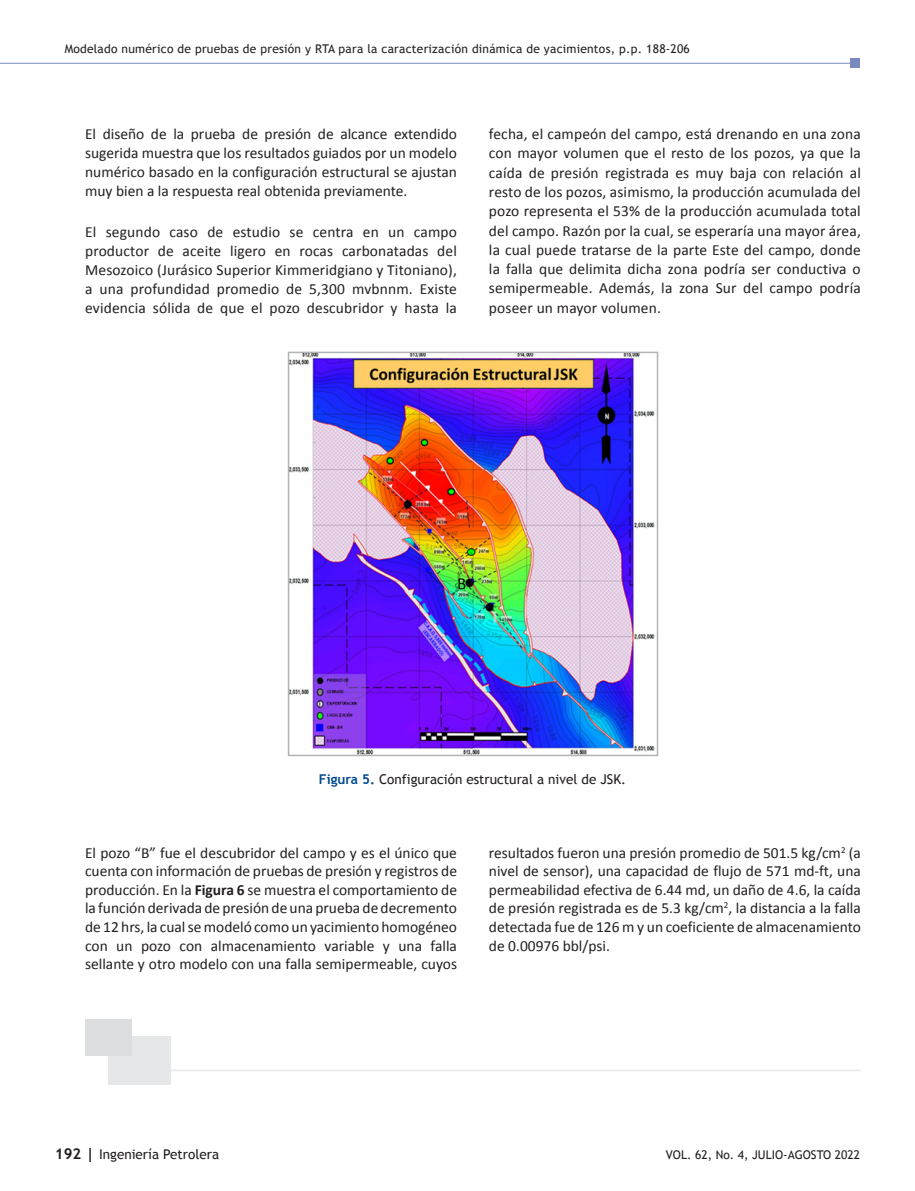
<style>
.page{position:relative;width:915px;height:1191px;background:#fff}
.page>*{position:absolute;margin:0;border:0;box-sizing:border-box;transform-origin:0 0}
.cpoTxt{font:15.45px/18.6px "Calibri";color:#231f20;text-align:justify}
.pieDeImagen{font:13.5px "Trebuchet MS";color:#231f20}
.t1{font:12px "Trebuchet MS";letter-spacing:.02em;color:#231f20}
.t2{font:12px "Trebuchet MS";color:#231f20}
.s1{font-weight:700;color:#014990}
.s2{font-weight:700}
.s3{font-weight:700;font-size:15px}
</style>
<div class="page">
<hr style="left:0;top:63px;width:854px;height:1px;background:#788bbc">
<div style="left:850px;top:59px;width:9px;height:9px;background:#788bbc"></div>
<img style="left:291px;top:355px;width:364px;height:398px">
<div style="left:288px;top:352px;width:370px;height:404px;border:2px solid #b2b3b7"></div>
<div style="left:109px;top:1036px;width:62px;height:48px;background:#e6e7e9"></div>
<div style="left:85px;top:1018px;width:47px;height:37px;background:#dcdddf"></div>
<hr style="left:165px;top:1069px;width:695px;height:2px;background:#e6e7e9">
<p class="t1" style="left:65px;top:42px;width:626px">Modelado numérico de pruebas de presión y RTA para la caracterización dinámica de yacimientos, p.p. 188-206</p>
<p class="cpoTxt" style="left:85px;top:124px;width:373px;line-height:19px">El diseño de la prueba de presión de alcance extendido sugerida muestra que los resultados guiados por un modelo numérico basado en la configuración estructural se ajustan muy bien a la respuesta real obtenida previamente.</p>
<p class="cpoTxt" style="left:85px;top:221px;width:373px;line-height:19px">El segundo caso de estudio se centra en un campo productor de aceite ligero en rocas carbonatadas del Mesozoico (Jurásico Superior Kimmeridgiano y Titoniano), a una profundidad promedio de 5,300 mvbnnm. Existe evidencia sólida de que el pozo descubridor y hasta la</p>
<p class="cpoTxt" style="left:489px;top:124px;width:373px;line-height:19.2px">fecha, el campeón del campo, está drenando en una zona con mayor volumen que el resto de los pozos, ya que la caída de presión registrada es muy baja con relación al resto de los pozos, asimismo, la producción acumulada del pozo representa el 53% de la producción acumulada total del campo. Razón por la cual, se esperaría una mayor área, la cual puede tratarse de la parte Este del campo, donde la falla que delimita dicha zona podría ser conductiva o semipermeable. Además, la zona Sur del campo podría poseer un mayor volumen.</p>
<p class="pieDeImagen" style="left:319px;top:771px;width:309px"><span class="s1">Figura 5.</span> Configuración estructural a nivel de JSK.</p>
<p class="cpoTxt" style="left:85px;top:842px;width:373px">El pozo “B” fue el descubridor del campo y es el único que cuenta con información de pruebas de presión y registros de producción. En la <span class="s2">Figura 6</span> se muestra el comportamiento de la función derivada de presión de una prueba de decremento de 12 hrs, la cual se modeló como un yacimiento homogéneo con un pozo con almacenamiento variable y una falla sellante y otro modelo con una falla semipermeable, cuyos</p>
<p class="cpoTxt" style="left:489px;top:842px;width:373px">resultados fueron una presión promedio de 501.5 kg/cm<sup>2</sup> (a nivel de sensor), una capacidad de flujo de 571 md-ft, una permeabilidad efectiva de 6.44 md, un daño de 4.6, la caída de presión registrada es de 5.3 kg/cm<sup>2</sup>, la distancia a la falla detectada fue de 126 m y un coeficiente de almacenamiento de 0.00976 bbl/psi.</p>
<p class="pieDeImagen" style="left:55px;top:1146px;width:166px"><span class="s3">192 |</span> Ingeniería Petrolera</p>
<p class="t2" style="left:665px;top:1147px;width:195px">VOL. 62, No. 4, JULIO-AGOSTO 2022</p>
</div>
